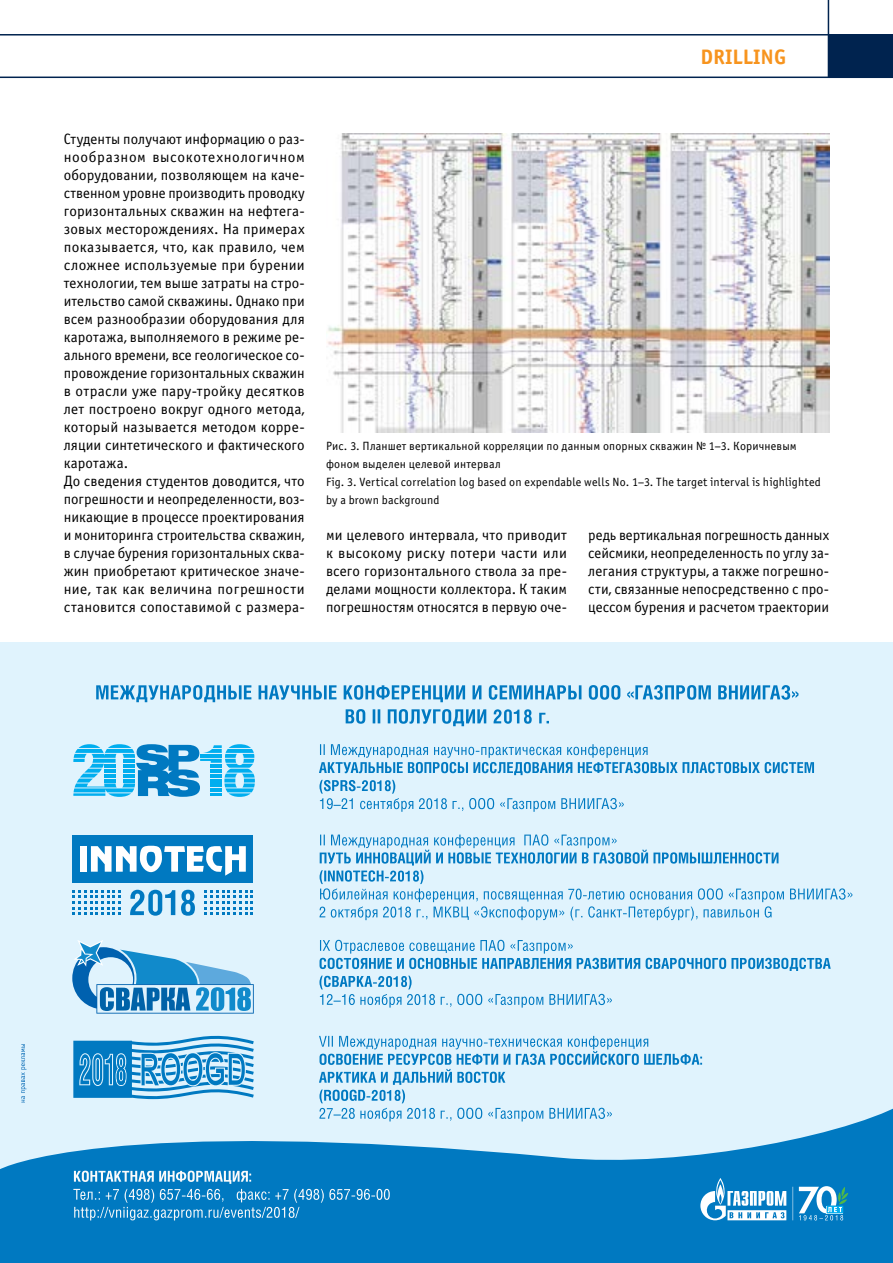
<style>
.page{position:relative;width:893px;height:1263px;background:#fff}
.page>*{position:absolute;margin:0;border:0;box-sizing:border-box;transform-origin:0 0}
.t1{font:700 21px "Officina Sans C";color:#f7941e}
.t2{font:15px/18px "Officina Sans C";letter-spacing:.01em;color:#000;text-align:justify}
.t3{font:12px/18px "Officina Sans C";letter-spacing:.015em;color:#000}
</style>
<div class="page">
<hr style="left:828px;top:0;width:1px;height:78px;background:#00234f">
<div style="left:828px;top:35px;width:65px;height:42px;background:#00234f"></div>
<hr style="left:0;top:77px;width:893px;height:1px;background:#00234f">
<hr style="left:0;top:34px;width:893px;height:2px;background:#00234f">
<img style="left:327px;top:133px;width:502px;height:299px">
<div style="left:0;top:642px;width:893px;height:621px;background:#e0f3fd"></div>
<svg style="left:0;top:1099px;width:893px;height:164px;fill:#0079c1"></svg>
<svg style="left:319px;top:1036px;width:383px;height:85px"></svg>
<svg style="left:319px;top:940px;width:512px;height:67px"></svg>
<svg style="left:346px;top:709px;width:203px;height:17px"></svg>
<svg style="left:96px;top:685px;width:702px;height:17px"></svg>
<svg style="left:319px;top:744px;width:495px;height:68px"></svg>
<div style="left:72px;top:835px;width:181px;height:48px;background:#0079c1"></div>
<div style="left:80px;top:846px;width:7px;height:26px;background:#fff"></div>
<svg style="left:91px;top:846px;width:155px;height:30px"></svg>
<svg style="left:130px;top:890px;width:45px;height:26px"></svg>
<svg style="left:181px;top:890px;width:14px;height:26px"></svg>
<svg style="left:72px;top:890px;width:49px;height:25px"></svg>
<svg style="left:204px;top:890px;width:49px;height:25px"></svg>
<svg style="left:72px;top:940px;width:182px;height:73px"></svg>
<svg style="left:73px;top:744px;width:182px;height:53px"></svg>
<svg style="left:73px;top:1035px;width:181px;height:64px"></svg>
<svg style="left:73px;top:1171px;width:317px;height:49px"></svg>
<svg style="left:700px;top:1178px;width:148px;height:42px"></svg>
<svg style="left:320px;top:834px;width:532px;height:86px"></svg>
<svg style="left:21px;top:1044px;width:6px;height:58px"></svg>
<h1 class="t1" style="left:700px;top:45px;width:87px">DRILLING</h1>
<p class="t2" style="left:64px;top:130px;width:242px;text-align:left">Студенты получают информацию о раз&shy;нообразном высокотехнологичном оборудовании, позволяющем на каче&shy;ственном уровне производить проводку горизонтальных скважин на нефтега&shy;зовых месторождениях. На примерах показывается, что, как правило, чем сложнее используемые при бурении технологии, тем выше затраты на стро&shy;ительство самой скважины. Однако при всем разнообразии оборудования для каротажа, выполняемого в режиме ре&shy;ального времени, все геологическое со&shy;провождение горизонтальных скважин в отрасли уже пару-тройку десятков лет построено вокруг одного метода, который называется методом корре&shy;ляции синтетического и фактического каротажа.<br>До сведения студентов доводится, что погрешности и неопределенности, воз&shy;никающие в процессе проектирования и мониторинга строительства скважин, в случае бурения горизонтальных сква&shy;жин приобретают критическое значе&shy;ние, так как величина погрешности становится сопоставимой с размера-</p>
<p class="t3" style="left:326px;top:437px;width:496px">Рис. 3. Планшет вертикальной корреляции по данным опорных скважин № 1–3. Коричневым фоном выделен целевой интервал<br>Fig. 3. Vertical correlation log based on expendable wells No. 1–3. The target interval is highlighted by a brown background</p>
<p class="t2" style="left:326px;top:526px;width:242px">ми целевого интервала, что приводит к высокому риску потери части или всего горизонтального ствола за пре&shy;делами мощности коллектора. К таким погрешностям относятся в первую оче-</p>
<p class="t2" style="left:588px;top:526px;width:242px">редь вертикальная погрешность данных сейсмики, неопределенность по углу за&shy;легания структуры, а также погрешно&shy;сти, связанные непосредственно с про&shy;цессом бурения и расчетом траектории</p>
</div>
